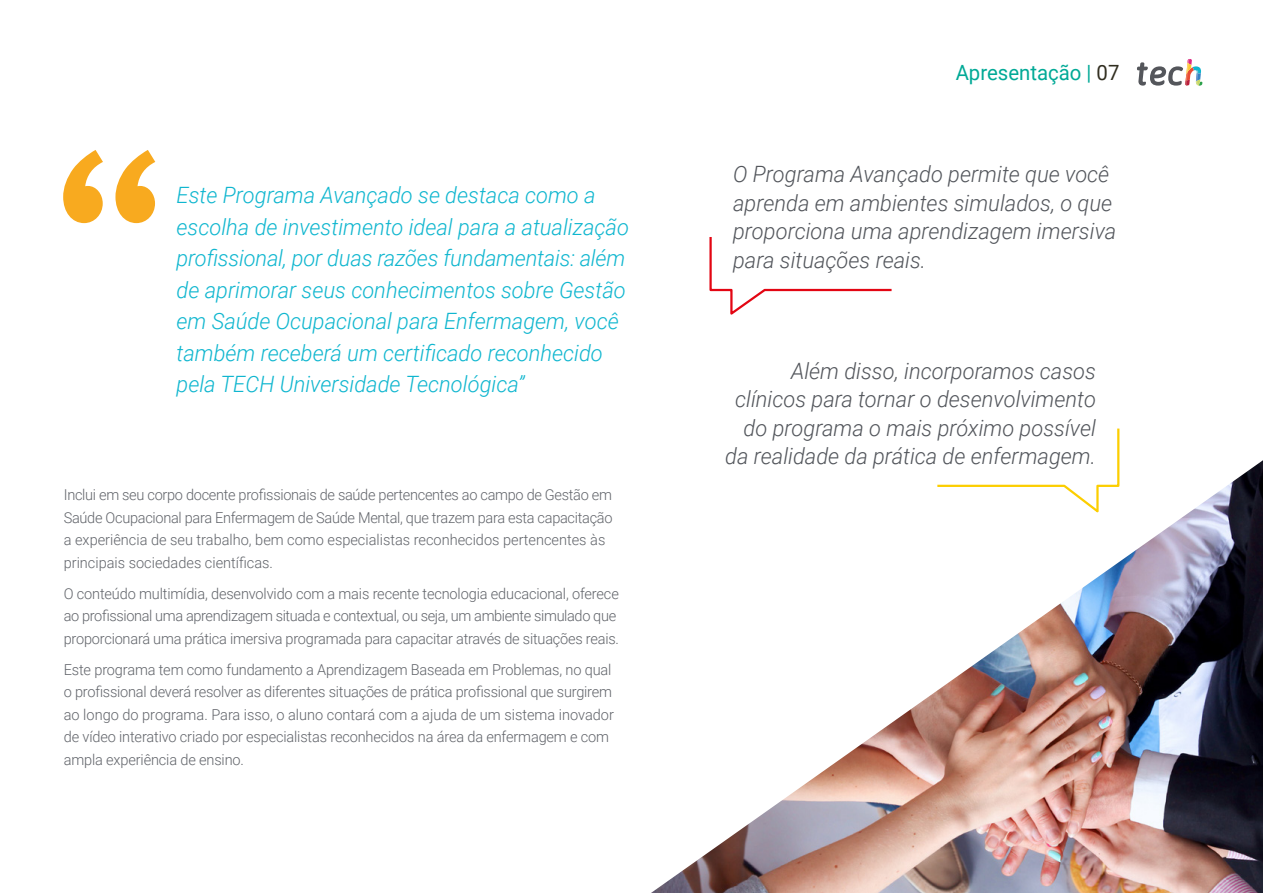
<style>
.page{position:relative;width:1263px;height:893px;background:#fff}
.page>*{position:absolute;margin:0;border:0;box-sizing:border-box;transform-origin:0 0}
.t1{font:italic 300 22.5px/31.5px "Roboto";color:#0fb6cf}
.t2{font:italic 300 22.5px/28.5px "Roboto";color:#52555b;text-align:right}
.t3{font:21px "Roboto";color:#00a996}
.t4{font:300 15px/22.5px "Roboto";letter-spacing:-.015em;color:#61646a}
.s1{color:#312e20}
</style>
<div class="page">
<svg style="left:63px;top:150px;width:92px;height:73px"></svg>
<svg style="left:1117px;top:428px;width:3px;height:32px"></svg>
<svg style="left:709px;top:237px;width:183px;height:78px"></svg>
<img style="left:651px;top:460px;width:612px;height:433px">
<svg style="left:1137px;top:59px;width:65px;height:27px"></svg>
<p class="t1" style="left:177px;top:179px;width:454px">Este Programa Avançado se destaca como a escolha de investimento ideal para a atualização profissional, por duas razões fundamentais: além de aprimorar seus conhecimentos sobre Gestão em Saúde Ocupacional para Enfermagem, você também receberá um certificado reconhecido pela TECH Universidade Tecnológica”</p>
<p class="t4" style="left:64px;top:483px;width:550px">Inclui em seu corpo docente profissionais de saúde pertencentes ao campo de Gestão em Saúde Ocupacional para Enfermagem de Saúde Mental, que trazem para esta capacitação a experiência de seu trabalho, bem como especialistas reconhecidos pertencentes às principais sociedades científicas.</p>
<p class="t4" style="left:64px;top:582px;width:557px">O conteúdo multimídia, desenvolvido com a mais recente tecnologia educacional, oferece ao profissional uma aprendizagem situada e contextual, ou seja, um ambiente simulado que proporcionará uma prática imersiva programada para capacitar através de situações reais.</p>
<p class="t4" style="left:64px;top:658px;width:552px">Este programa tem como fundamento a Aprendizagem Baseada em Problemas, no qual o profissional deverá resolver as diferentes situações de prática profissional que surgirem ao longo do programa. Para isso, o aluno contará com a ajuda de um sistema inovador de vídeo interativo criado por especialistas reconhecidos na área da enfermagem e com ampla experiência de ensino.</p>
<h2 class="t3" style="left:956px;top:57px;width:165px">Apresentação | <span class="s1">07</span></h2>
<h1 class="t2" style="left:733px;top:159px;width:385px;text-align:left">O Programa Avançado permite que você aprenda em ambientes simulados, o que proporciona uma aprendizagem imersiva para situações reais.</h1>
<h1 class="t2" style="left:725px;top:356px;width:372px">Além disso, incorporamos casos clínicos para tornar o desenvolvimento do programa o mais próximo possível da realidade da prática de enfermagem.</h1>
</div>
